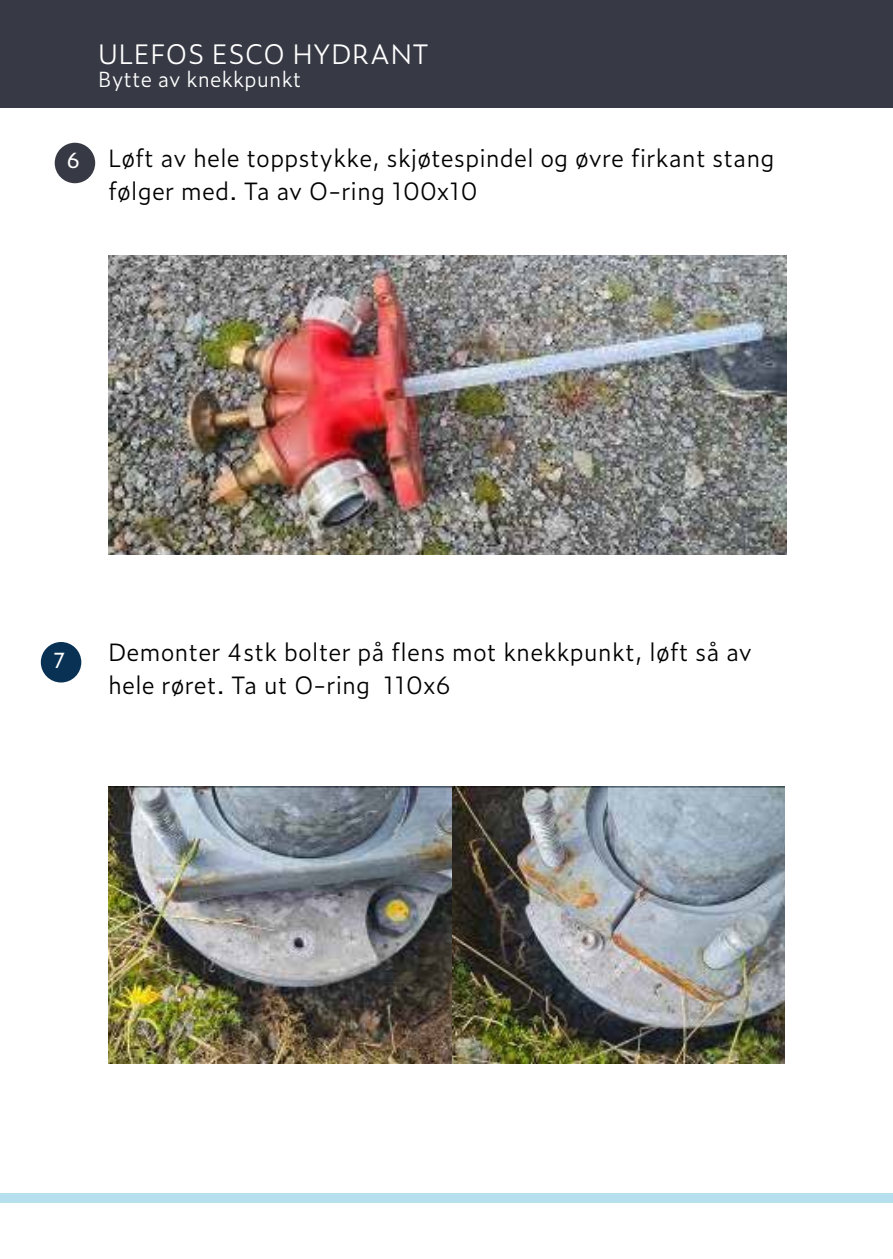
<style>
.page{position:relative;width:893px;height:1259px;background:#fff}
.page>*{position:absolute;margin:0;border:0;box-sizing:border-box;transform-origin:0 0}
.t1{font:300 27px "Zeitung Pro";color:#fff}
.t2{font:300 24px/33px "Zeitung Pro";color:#000}
.t3{font:300 21px "Zeitung Pro";color:#fff}
.t4{font:21px "Zeitung Pro";color:#fff}
</style>
<div class="page">
<div style="left:0;top:1193px;width:893px;height:9px;background:#b6e0ee"></div>
<div style="left:0;top:0;width:893px;height:108px;background:#373a45"></div>
<img style="left:108px;top:255px;width:678px;height:299px">
<div style="left:55px;top:143px;width:40px;height:40px;background:#373a45;border-radius:50%"></div>
<div style="left:41px;top:642px;width:40px;height:40px;background:#093154;border-radius:50%"></div>
<img style="left:108px;top:786px;width:677px;height:278px">
<p class="t1" style="left:98px;top:34px;width:332px">ULEFOS ESCO HYDRANT</p>
<p class="t3" style="left:98px;top:64px;width:205px">Bytte av knekkpunkt</p>
<p class="t4" style="left:67px;top:145px;width:15px">6</p>
<p class="t2" style="left:108px;top:141px;width:668px">Løft av hele toppstykke, skjøtespindel og øvre firkant stang følger med. Ta av O-ring 100x10</p>
<p class="t4" style="left:54px;top:644px;width:13px">7</p>
<p class="t2" style="left:108px;top:634px;width:646px">Demonter 4stk bolter på flens mot knekkpunkt, løft så av hele røret. Ta ut O-ring 110x6</p>
</div>
